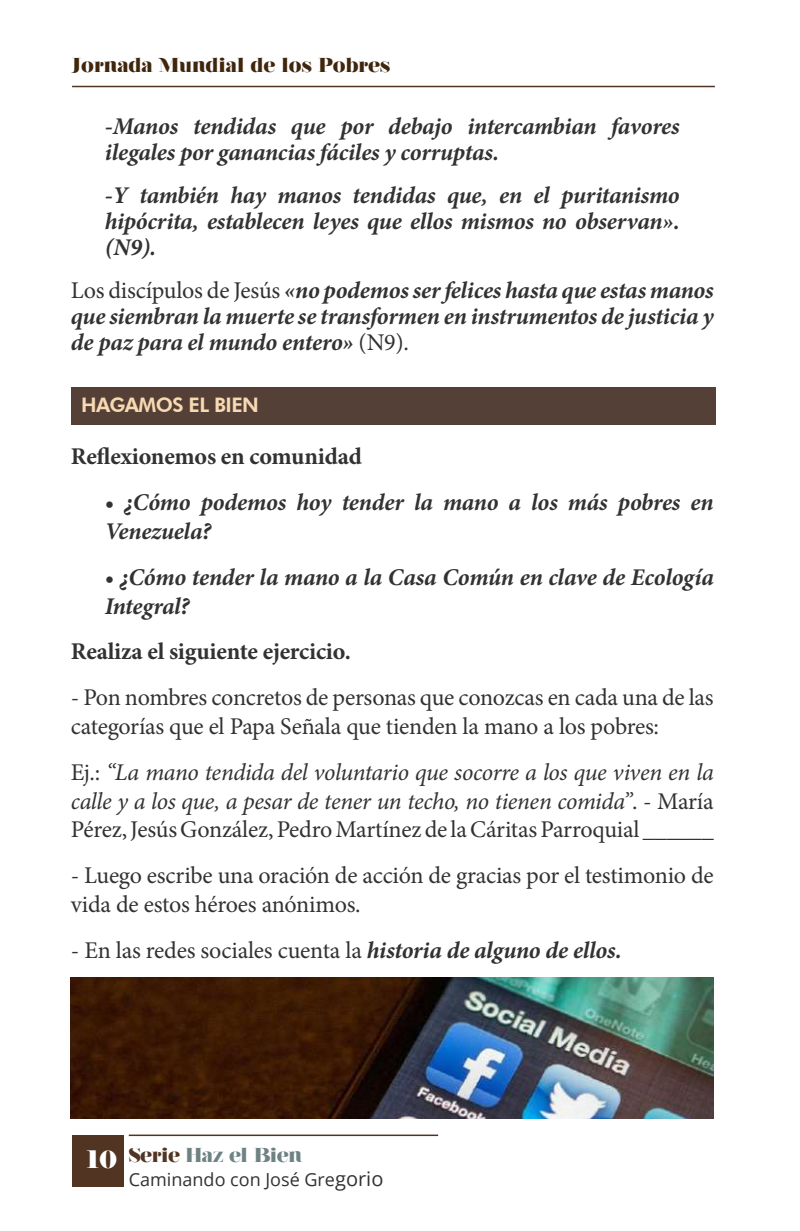
<style>
.page{position:relative;width:800px;height:1231px;background:#fff}
.page>*{position:absolute;margin:0;border:0;box-sizing:border-box;transform-origin:0 0}
.t1{font:italic 700 24px/26px "Minion Pro";letter-spacing:-.01em;color:#333233}
.t2{font:24px/28.8px "Minion Pro";letter-spacing:-.01em;color:#333233}
.t3{font:italic 24px/28.8px "Minion Pro";letter-spacing:-.015em;color:#333233;text-align:justify}
.t4{font:700 24px "Minion Pro";letter-spacing:-.01em;color:#333233}
.t5{font:24px "Elephant";color:#fff}
.t6{font:900 20px "Nouvelle Vague";color:#3f260c}
.t7{font:900 20px "Nouvelle Vague";letter-spacing:-.02em;color:#6e8284}
.t8{font:800 20px "Futura BT";letter-spacing:-.03em;color:#f7d9b2}
.t9{font:18px "Open Sans";color:#333233}
.s1{font-weight:400;font-style:normal}
.s2{font-style:normal}
.s3{font-weight:700;font-style:italic}
.s4{color:#513522}
.s5{font-size:20px}
</style>
<div class="page">
<hr style="left:72px;top:86px;width:642px;height:1px;background:#513522">
<hr style="left:129px;top:1134px;width:309px;height:1px;background:#513522">
<div style="left:72px;top:1135px;width:51px;height:51px;background:#513522"></div>
<div style="left:71px;top:386px;width:644px;height:38px;background:#544036"></div>
<img style="left:71px;top:977px;width:642px;height:141px">
<p class="t6" style="left:72px;top:54px;width:320px">Jornada Mundial de los Pobres</p>
<p class="t1" style="left:105px;top:113px;width:576px">-Manos tendidas que por debajo intercambian favores ilegales por ganancias fáciles y corruptas.</p>
<p class="t1" style="left:105px;top:182px;width:576px;text-align:justify">-Y también hay manos tendidas que, en el puritanismo hipócrita, establecen leyes que ellos mismos no observan». (N9).</p>
<p class="t1" style="left:71px;top:277px;width:644px;text-align:justify"><span class="s1">Los discípulos de Jesús</span> «no podemos ser felices hasta que estas manos que siembran la muerte se transformen en instrumentos de justicia y de paz para el mundo entero» <span class="s1">(N9).</span></p>
<p class="t8" style="left:81px;top:393px;width:179px">HAGAMOS EL BIEN</p>
<p class="t4" style="left:71px;top:442px;width:292px">Reflexionemos en comunidad</p>
<p class="t1" style="left:105px;top:487px;width:610px;line-height:28.8px">• ¿Cómo podemos hoy tender la mano a los más pobres en<br>Venezuela?</p>
<p class="t1" style="left:105px;top:562px;width:610px;line-height:28.8px">• ¿Cómo tender la mano a la Casa Común en clave de Ecología<br>Integral?</p>
<p class="t4" style="left:71px;top:637px;width:281px">Realiza el siguiente ejercicio.</p>
<p class="t2" style="left:71px;top:683px;width:644px">- Pon nombres concretos de personas que conozcas en cada una de las categorías que el Papa Señala que tienden la mano a los pobres:</p>
<p class="t3" style="left:71px;top:757px;width:644px"><span class="s2">Ej.:</span> “La mano tendida del voluntario que socorre a los que viven en la calle y a los que, a pesar de tener un techo, no tienen comida”<span class="s2">. - María Pérez, Jesús González, Pedro Martínez de la Cáritas Parroquial ______</span></p>
<p class="t2" style="left:71px;top:861px;width:644px">- Luego escribe una oración de acción de gracias por el testimonio de vida de estos héroes anónimos.</p>
<p class="t2" style="left:71px;top:935px;width:552px">- En las redes sociales cuenta la <span class="s3">historia de alguno de ellos.</span></p>
<p class="t5" style="left:86px;top:1143px;width:32px">10</p>
<p class="t7" style="left:129px;top:1143px;width:174px"><span class="s4">Serie</span> Haz el Bien</p>
<p class="t9" style="left:129px;top:1166px;width:256px">Caminando con José Gre<span class="s5">gorio</span></p>
</div>
